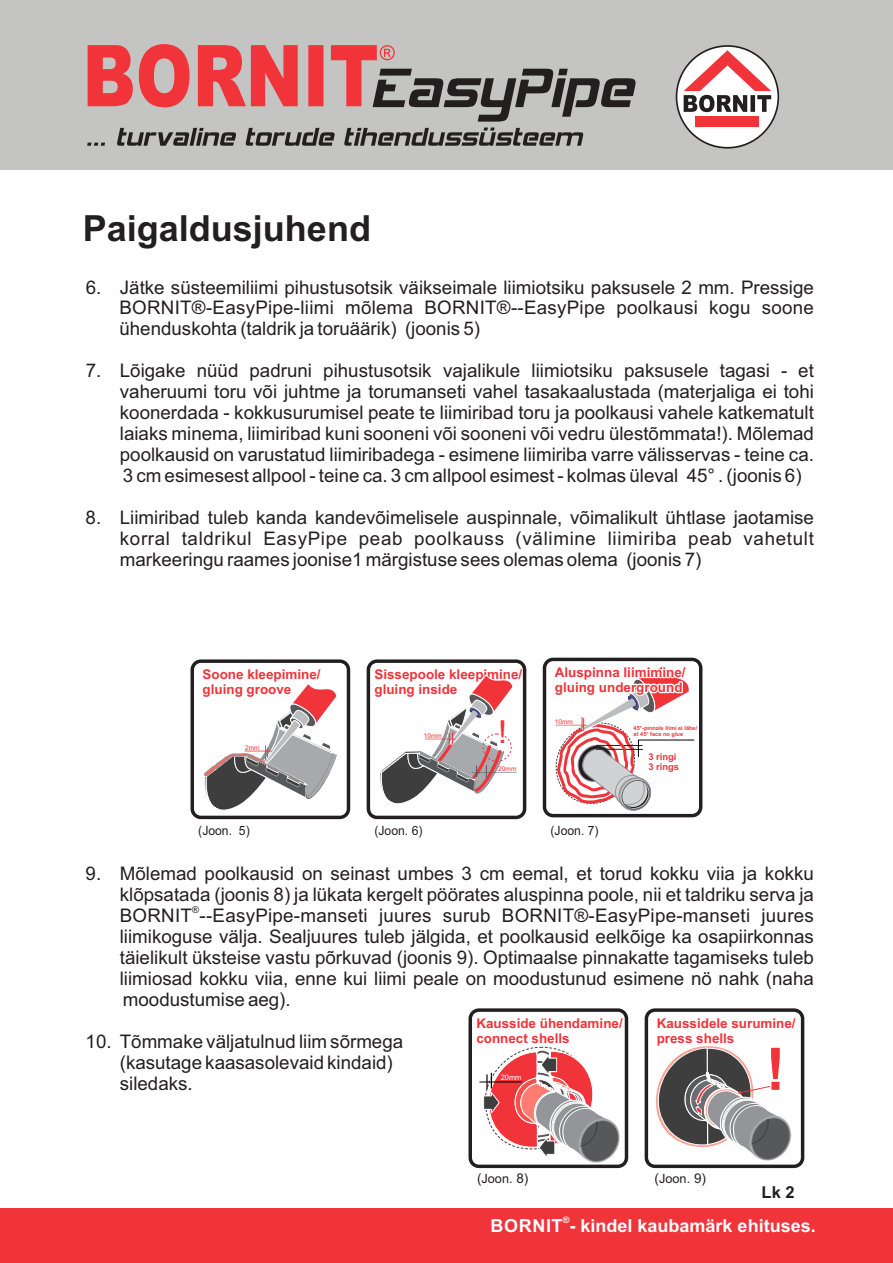
<style>
.page{position:relative;width:893px;height:1263px;background:#fff}
.page>*{position:absolute;margin:0;border:0;box-sizing:border-box;transform-origin:0 0}
.t1{font:700 58.65px "Arial";color:#f1333a}
.t2{font:700 36px "Arial";color:#231f20}
.t3{font:31.65px "Arial";color:#f1333a}
.t4{font:18.75px/21px "Arial";color:#231f20;text-align:justify}
.t5{font:700 18px "Arial";color:#fff}
.t6{font:700 16.5px "Arial";color:#231f20}
.t7{font:700 13.5px/15px "Arial";color:#f1333a}
.t8{font:12.75px "Arial";color:#231f20;scale:.96 1}
.t9{font:12.75px "Arial";color:#231f20}
.t10{font:700 9.45px/10.5px "Arial";color:#f1333a}
.t11{font:9.3px "Arial";color:#231f20}
.t12{font:700 9px "Arial";color:#fff}
.t13{font:7.5px "Arial";color:#fff}
.t14{font:6.6px "Arial";color:#f1333a}
.t15{font:700 5.7px/6.3px "Arial";color:#f1333a}
.s1{font-size:13.5px}
</style>
<div class="page">
<div style="left:0;top:0;width:893px;height:170px;background:#c4c4c2"></div>
<div style="left:0;top:1208px;width:893px;height:55px;background:#f1333a"></div>
<svg style="left:676px;top:45px;width:103px;height:104px"></svg>
<svg style="left:88px;top:44px;width:547px;height:78px"></svg>
<svg style="left:191px;top:659px;width:159px;height:160px"></svg>
<svg style="left:367px;top:659px;width:159px;height:160px"></svg>
<div style="left:483px;top:734px;width:28px;height:27px;border:1px dashed #f1333a;border-radius:50%"></div>
<svg style="left:468px;top:1008px;width:336px;height:161px"></svg>
<svg style="left:543px;top:657px;width:159px;height:161px"></svg>
<svg style="left:87px;top:143px;width:18px;height:3px"></svg>
<svg style="left:117px;top:128px;width:119px;height:18px"></svg>
<svg style="left:246px;top:128px;width:89px;height:18px"></svg>
<svg style="left:344px;top:128px;width:239px;height:18px"></svg>
<h2 class="t2" style="left:83px;top:215px;width:290px">Paigaldusjuhend</h2>
<p class="t4" style="left:119px;top:278px;width:696px;text-indent:-34px">6. Jätke süsteemiliimi pihustusotsik väikseimale liimiotsiku paksusele 2 mm. Pressige BORNIT®-EasyPipe-liimi mõlema BORNIT®--EasyPipe poolkausi kogu soone ühenduskohta (taldrik ja toruäärik) (joonis 5)</p>
<p class="t4" style="left:120px;top:362px;width:696px;text-indent:-34px">7. Lõigake nüüd padruni pihustusotsik vajalikule liimiotsiku paksusele tagasi - et vaheruumi toru või juhtme ja torumanseti vahel tasakaalustada (materjaliga ei tohi koonerdada - kokkusurumisel peate te liimiribad toru ja poolkausi vahele katkematult laiaks minema, liimiribad kuni sooneni või sooneni või vedru ülestõmmata!). Mõlemad poolkausid on varustatud liimiribadega - esimene liimiriba varre välisservas - teine ca.<br>3 cm esimesest allpool - teine ca. 3 cm allpool esimest - kolmas üleval 45° . (joonis 6)</p>
<p class="t4" style="left:120px;top:509px;width:696px;text-indent:-34px">8. Liimiribad tuleb kanda kandevõimelisele auspinnale, võimalikult ühtlase jaotamise korral taldrikul EasyPipe peab poolkauss (välimine liimiriba peab vahetult markeeringu raames joonise1 märgistuse sees olemas olema (joonis 7)</p>
<p class="t7" style="left:203px;top:668px;width:120px">Soone kleepimine/ gluing groove</p>
<p class="t14" style="left:245px;top:745px;width:16px">2mm</p>
<p class="t8" style="left:198px;top:825px;width:55px">(Joon. 5)</p>
<p class="t7" style="left:374px;top:668px;width:149px">Sissepoole kleepimine/ gluing inside</p>
<p class="t14" style="left:424px;top:733px;width:20px">10mm</p>
<p class="t8" style="left:374px;top:825px;width:52px">(Joon. 6)</p>
<h3 class="t3" style="left:498px;top:719px;width:10px">!</h3>
<p class="t14" style="left:498px;top:766px;width:20px">20mm</p>
<p class="t7" style="left:555px;top:666px;width:132px">Aluspinna liimimine/ gluing underground</p>
<p class="t14" style="left:555px;top:719px;width:20px">10mm</p>
<p class="t10" style="left:648px;top:752px;width:32px">3 ringi<br>3 rings</p>
<p class="t15" style="left:634px;top:725px;width:65px">45°-pinnale liimi ei lähe/ at 45° face no glue</p>
<p class="t8" style="left:550px;top:825px;width:52px">(Joon. 7)</p>
<p class="t4" style="left:86px;top:865px;width:730px;text-align:right">9. Mõlemad poolkausid on seinast umbes 3 cm eemal, et torud kokku viia ja kokku klõpsatada (joonis 8) ja lükata kergelt pöörates aluspinna poole, nii et taldriku serva ja</p>
<p class="t11" style="left:192px;top:906px;width:8px">®</p>
<p class="t4" style="left:120px;top:907px;width:696px">BORNIT --EasyPipe-manseti juures surub BORNIT®-EasyPipe-manseti juures liimikoguse välja. Sealjuures tuleb jälgida, et poolkausid eelkõige ka osapiirkonnas täielikult üksteise vastu põrkuvad (joonis 9). Optimaalse pinnakatte tagamiseks tuleb liimiosad kokku viia, enne kui liimi peale on moodustunud esimene nö nahk (naha moodustumise aeg).</p>
<p class="t4" style="left:120px;top:1032px;width:285px;text-align:left;text-indent:-34px">10. Tõmmake väljatulnud liim sõrmega (kasutage kaasasolevaid kindaid) siledaks.</p>
<p class="t7" style="left:476px;top:1017px;width:148px">Kausside ühendamine/ connect shells</p>
<p class="t13" style="left:501px;top:1074px;width:22px">20mm</p>
<p class="t7" style="left:657px;top:1017px;width:140px">Kaussidele surumine/ press shells</p>
<h1 class="t1" style="left:766px;top:1047px;width:21px">!</h1>
<p class="t9" style="left:477px;top:1174px;width:53px"><span class="s1">(</span>Joon. <span class="s1">8)</span></p>
<p class="t9" style="left:655px;top:1174px;width:53px"><span class="s1">(</span>Joon. <span class="s1">9)</span></p>
<p class="t6" style="left:762px;top:1186px;width:35px">Lk 2</p>
<p class="t12" style="left:563px;top:1217px;width:8px">®</p>
<p class="t5" style="left:490px;top:1219px;width:327px">BORNIT - kindel kaubamärk ehituses.</p>
</div>
